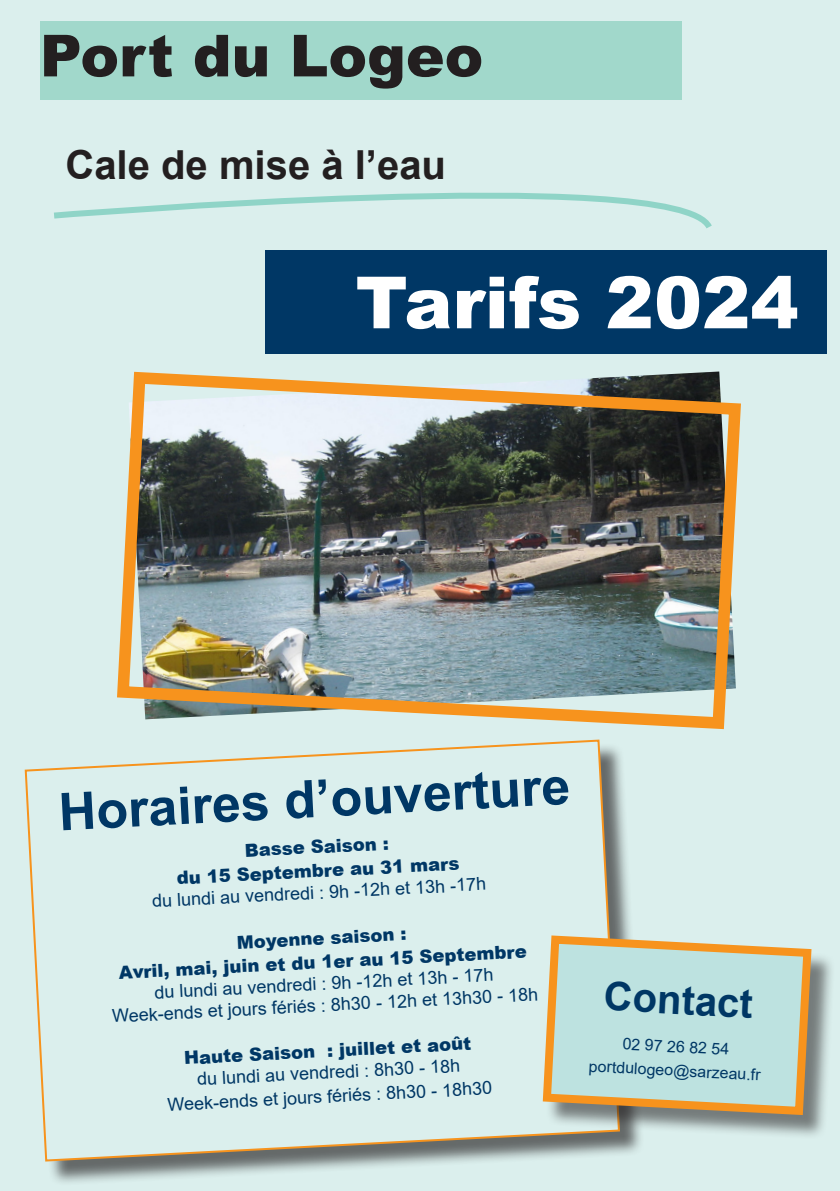
<style>
.page{position:relative;width:840px;height:1191px;background:#fff}
.page>*{position:absolute;margin:0;border:0;box-sizing:border-box;transform-origin:0 0}
.t1{font:900 72px "Arial";letter-spacing:.005em;color:#fff}
.t2{font:900 58px "Arial";color:#231f20}
.t3{font:700 52px "Arial";color:#003765}
.t4{font:700 40px "Arial";color:#231f20}
.t5{font:700 40px "Arial";color:#003765}
.t6{font:18px "Arial";color:#003765}
.t7{font:900 18px "Arial";color:#003765}
.t8{font:16px "Arial";color:#003765}
</style>
<div class="page">
<div style="left:0;top:0;width:839px;height:1191px;background:#dbefed"></div>
<div style="left:40px;top:22px;width:641px;height:78px;background:#a1d8cb"></div>
<svg style="left:54px;top:192px;width:658px;height:37px"></svg>
<div style="left:29px;top:743px;width:614px;height:443px;background:#231f20;opacity:.64"></div>
<svg style="left:24px;top:739px;width:596px;height:423px"></svg>
<div style="left:545px;top:939px;width:290px;height:200px;background:#231f20;opacity:.55"></div>
<svg style="left:538px;top:931px;width:277px;height:188px;background:#c2d1c1"></svg>
<div style="left:265px;top:250px;width:561px;height:104px;background:#003765"></div>
<img style="left:117px;top:371px;width:624px;height:359px">
<p class="t2" style="left:40px;top:14px;width:444px">Port du Logeo</p>
<p class="t4" style="left:65px;top:136px;width:382px">Cale de mise à l’eau</p>
<p class="t1" style="left:355px;top:250px;width:444px">Tarifs 2024</p>
<p class="t3" style="left:57px;top:775px;width:513px;rotate:-3deg">Horaires d’ouverture</p>
<p class="t7" style="left:244px;top:837px;width:146px;rotate:-3deg">Basse Saison :</p>
<p class="t7" style="left:176px;top:865px;width:284px;rotate:-3deg">du 15 Septembre au 31 mars</p>
<p class="t6" style="left:151px;top:888px;width:336px;rotate:-3deg">du lundi au vendredi : 9h -12h et 13h -17h</p>
<p class="t7" style="left:236px;top:929px;width:171px;rotate:-3deg">Moyenne saison :</p>
<p class="t7" style="left:118px;top:959px;width:410px;rotate:-3deg">Avril, mai, juin et du 1er au 15 Septembre</p>
<p class="t6" style="left:154px;top:980px;width:341px;rotate:-3deg">du lundi au vendredi : 9h -12h et 13h - 17h</p>
<p class="t6" style="left:112px;top:1003px;width:427px;rotate:-3deg">Week-ends et jours fériés : 8h30 - 12h et 13h30 - 18h</p>
<p class="t7" style="left:183px;top:1044px;width:288px;rotate:-3deg">Haute Saison : juillet et août</p>
<p class="t6" style="left:196px;top:1066px;width:265px;rotate:-3deg">du lundi au vendredi : 8h30 - 18h</p>
<p class="t6" style="left:167px;top:1092px;width:326px;rotate:-3deg">Week-ends et jours fériés : 8h30 - 18h30</p>
<p class="t5" style="left:605px;top:967px;width:150px;rotate:3deg">Contact</p>
<p class="t8" style="left:623px;top:1032px;width:108px;rotate:3deg">02 97 26 82 54</p>
<p class="t8" style="left:589px;top:1054px;width:173px;rotate:3deg">portdulogeo@sarzeau.fr</p>
</div>
